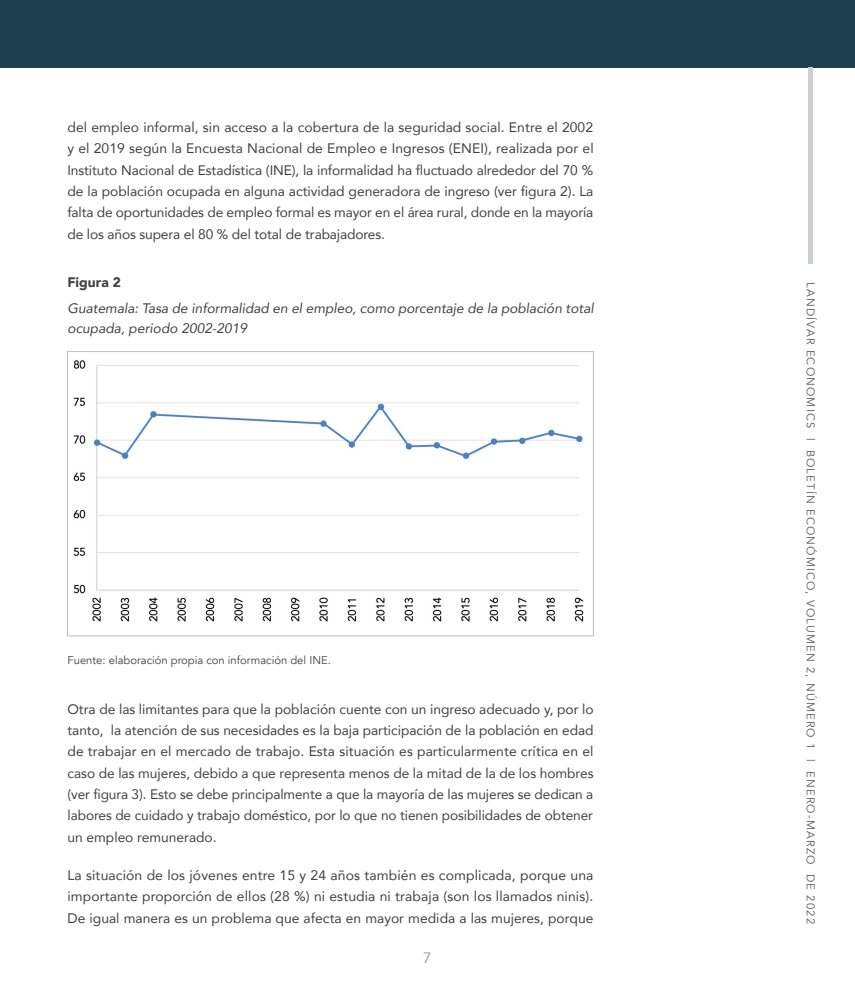
<style>
.page{position:relative;width:855px;height:990px;background:#fff}
.page>*{position:absolute;margin:0;border:0;box-sizing:border-box;transform-origin:0 0}
.t1{font:15px "Avenir";color:#939598}
.t2{font:13.75px/21.4px "Avenir";letter-spacing:-.005em;color:#414042;text-align:justify}
.t3{font:italic 13.75px/20.1px "Avenir";color:#414042}
.t4{font:900 13.75px "Avenir";color:#414042}
.t5{font:11.25px "Avenir";letter-spacing:.1em;color:#58595b}
.t6{font:11.25px "Avenir";color:#414042}
</style>
<div class="page">
<div style="left:0;top:0;width:855px;height:68px;background:#1d3f50"></div>
<div style="left:808px;top:68px;width:5px;height:196px;background:#cccfd4"></div>
<img style="left:73px;top:360px;width:511px;height:262px">
<div style="left:67px;top:351px;width:527px;height:285px;border:1px solid #bcbec0"></div>
<p class="t2" style="left:68px;top:116px;width:528px">del empleo informal, sin acceso a la cobertura de la seguridad social. Entre el 2002 y el 2019 según la Encuesta Nacional de Empleo e Ingresos (ENEI), realizada por el Instituto Nacional de Estadística (INE), la informalidad ha fluctuado alrededor del 70 % de la población ocupada en alguna actividad generadora de ingreso (ver figura 2). La falta de oportunidades de empleo formal es mayor en el área rural, donde en la mayoría de los años supera el 80 % del total de trabajadores.</p>
<p class="t4" style="left:68px;top:270px;width:55px">Figura 2</p>
<p class="t3" style="left:68px;top:298px;width:528px">Guatemala: Tasa de informalidad en el empleo, como porcentaje de la población total ocupada, periodo 2002-2019</p>
<p class="t6" style="left:68px;top:653px;width:265px">Fuente: elaboración propia con información del INE.</p>
<p class="t2" style="left:68px;top:698px;width:528px">Otra de las limitantes para que la población cuente con un ingreso adecuado y, por lo tanto, la atención de sus necesidades es la baja participación de la población en edad de trabajar en el mercado de trabajo. Esta situación es particularmente crítica en el caso de las mujeres, debido a que representa menos de la mitad de la de los hombres (ver figura 3). Esto se debe principalmente a que la mayoría de las mujeres se dedican a labores de cuidado y trabajo doméstico, por lo que no tienen posibilidades de obtener un empleo remunerado.</p>
<p class="t2" style="left:68px;top:864px;width:527px">La situación de los jóvenes entre 15 y 24 años también es complicada, porque una importante proporción de ellos (28 %) ni estudia ni trabaja (son los llamados ninis).<br>De igual manera es un problema que afecta en mayor medida a las mujeres, porque</p>
<p class="t1" style="left:423px;top:948px;width:10px">7</p>
<p class="t5" style="left:817px;top:282px;width:643px;rotate:90deg">LANDÍVAR ECONOMICS | BOLETÍN ECONÓMICO, VOLUMEN 2, NÚMERO 1 | ENERO-MARZO DE 2022</p>
</div>
